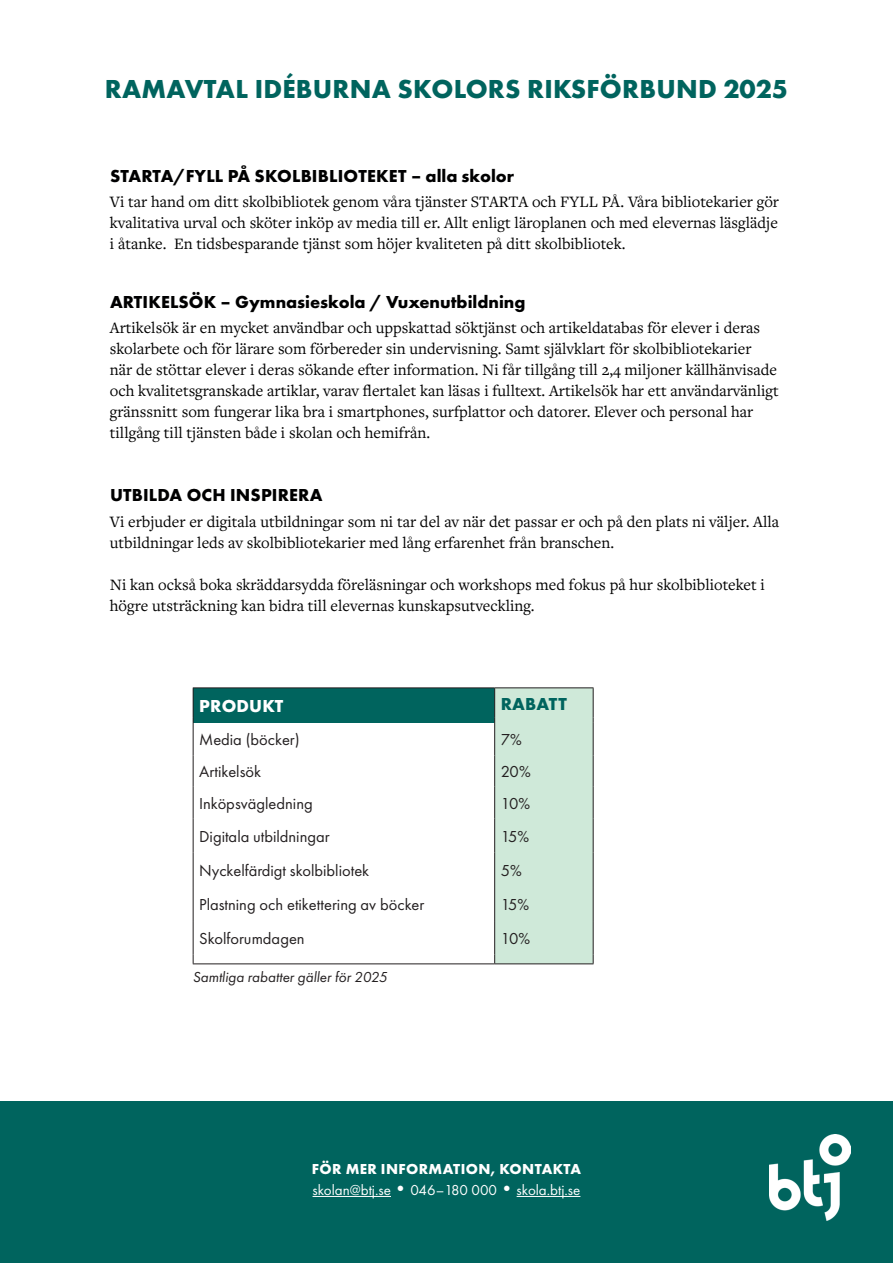
<style>
.page{position:relative;width:893px;height:1263px;background:#fff}
.page>*{position:absolute;margin:0;border:0;box-sizing:border-box;transform-origin:0 0}
.t1{font:700 27px "Futura PT";letter-spacing:.01em;color:#00645e}
.t2{font:700 18px "Futura PT";color:#000001}
.t3{font:700 18px "Futura PT";letter-spacing:.01em;color:#fff}
.t4{font:700 18px "Futura PT";letter-spacing:.01em;color:#00645e}
.t5{font:16.5px/21px "Freight Text Pro";color:#000001}
.t6{font:16.5px "Futura PT";color:#231f20}
.t7{font:15px/21px "Futura PT";color:#fff}
.t8{font:italic 15px "Futura PT";color:#231f20}
.s1{font-weight:700}
.s2{font-weight:700;font-size:19.5px}
</style>
<div class="page">
<div style="left:193px;top:688px;width:302px;height:34px;background:#00645e"></div>
<hr style="left:193px;top:963px;width:302px;height:1px;background:#231f20">
<hr style="left:193px;top:722px;width:1px;height:33px;background:#231f20">
<hr style="left:193px;top:755px;width:1px;height:32px;background:#231f20">
<hr style="left:193px;top:787px;width:1px;height:31px;background:#231f20">
<hr style="left:193px;top:818px;width:1px;height:34px;background:#231f20">
<hr style="left:193px;top:852px;width:1px;height:35px;background:#231f20">
<hr style="left:193px;top:887px;width:1px;height:34px;background:#231f20">
<hr style="left:193px;top:921px;width:1px;height:33px;background:#231f20">
<hr style="left:193px;top:687px;width:302px;height:1px;background:#231f20">
<hr style="left:193px;top:688px;width:1px;height:30px;background:#231f20">
<hr style="left:495px;top:687px;width:99px;height:1px;background:#231f20">
<div style="left:494px;top:688px;width:100px;height:276px;background:#cfe9d9"></div>
<div style="left:0;top:1101px;width:893px;height:162px;background:#00645e"></div>
<hr style="left:313px;top:1196px;width:78px;height:1px;background:#fff">
<hr style="left:517px;top:1196px;width:63px;height:1px;background:#fff">
<img style="left:770px;top:1134px;width:80px;height:86px">
<h1 class="t1" style="left:105px;top:72px;width:685px">RAMAVTAL IDÉBURNA SKOLORS RIKSFÖRBUND 2025</h1>
<p class="t2" style="left:110px;top:164px;width:406px">STARTA/FYLL PÅ SKOLBIBLIOTEKET – alla skolor</p>
<p class="t5" style="left:110px;top:191px;width:671px;text-align:justify">Vi tar hand om ditt skolbibliotek genom våra tjänster STARTA och FYLL PÅ. Våra bibliotekarier gör kvalitativa urval och sköter inköp av media till er. Allt enligt läroplanen och med elevernas läsglädje i åtanke. En tidsbesparande tjänst som höjer kvaliteten på ditt skolbibliotek.</p>
<p class="t2" style="left:110px;top:290px;width:417px">ARTIKELSÖK – Gymnasieskola / Vuxenutbildning</p>
<p class="t5" style="left:110px;top:317px;width:670px">Artikelsök är en mycket användbar och uppskattad söktjänst och artikeldatabas för elever i deras skolarbete och för lärare som förbereder sin undervisning. Samt självklart för skolbibliotekarier<br>när de stöttar elever i deras sökande efter information. Ni får tillgång till 2,4 miljoner källhänvisade och kvalitetsgranskade artiklar, varav flertalet kan läsas i fulltext. Artikelsök har ett användarvänligt gränssnitt som fungerar lika bra i smartphones, surfplattor och datorer. Elever och personal har tillgång till tjänsten både i skolan och hemifrån.</p>
<p class="t2" style="left:110px;top:484px;width:214px">UTBILDA OCH INSPIRERA</p>
<p class="t5" style="left:110px;top:510px;width:671px">Vi erbjuder er digitala utbildningar som ni tar del av när det passar er och på den plats ni väljer. Alla utbildningar leds av skolbibliotekarier med lång erfarenhet från branschen.</p>
<p class="t5" style="left:110px;top:573px;width:656px">Ni kan också boka skräddarsydda föreläsningar och workshops med fokus på hur skolbiblioteket i högre utsträckning kan bidra till elevernas kunskapsutveckling.</p>
<p class="t3" style="left:199px;top:694px;width:86px">PRODUKT</p>
<p class="t4" style="left:501px;top:692px;width:68px">RABATT</p>
<p class="t6" style="left:199px;top:730px;width:102px">Media (böcker)</p>
<p class="t6" style="left:501px;top:730px;width:23px">7%</p>
<p class="t6" style="left:199px;top:762px;width:64px">Artikelsök</p>
<p class="t6" style="left:501px;top:762px;width:32px">20%</p>
<p class="t6" style="left:199px;top:793px;width:115px">Inköpsvägledning</p>
<p class="t6" style="left:501px;top:793px;width:31px">10%</p>
<p class="t6" style="left:199px;top:826px;width:132px">Digitala utbildningar</p>
<p class="t6" style="left:501px;top:826px;width:30px">15%</p>
<p class="t6" style="left:199px;top:861px;width:172px">Nyckelfärdigt skolbibliotek</p>
<p class="t6" style="left:501px;top:861px;width:23px">5%</p>
<p class="t6" style="left:199px;top:895px;width:227px">Plastning och etikettering av böcker</p>
<p class="t6" style="left:501px;top:895px;width:30px">15%</p>
<p class="t6" style="left:199px;top:929px;width:107px">Skolforumdagen</p>
<p class="t6" style="left:501px;top:929px;width:31px">10%</p>
<p class="t8" style="left:193px;top:968px;width:196px">Samtliga rabatter gäller för 2025</p>
<p class="t7" style="left:312px;top:1158px;width:271px"><span class="s1">FÖR MER INFORMATION, KONTAKTA </span>skolan@btj.se<span class="s2">•</span>046–180 000<span class="s2">•</span>skola.btj.se</p>
</div>
